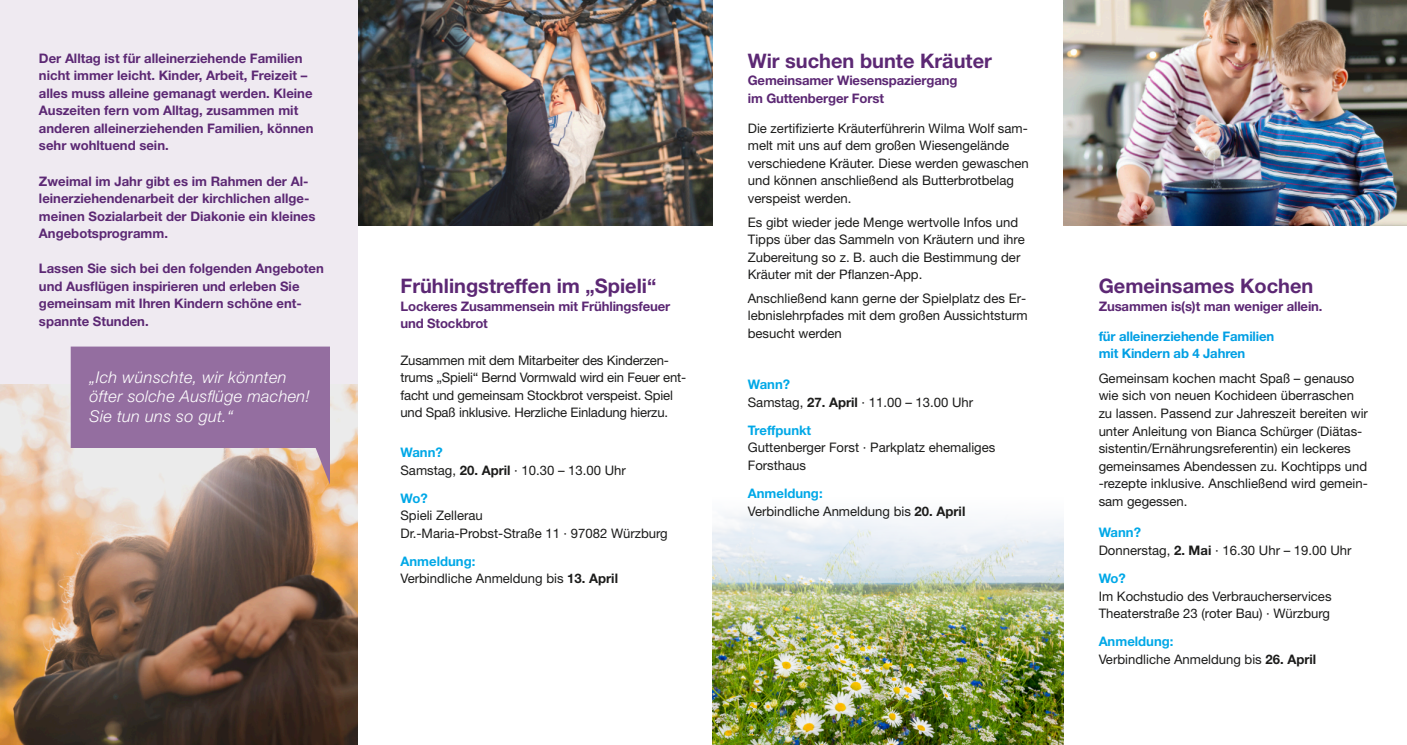
<style>
.page{position:relative;width:1407px;height:745px;background:#fff}
.page>*{position:absolute;margin:0;border:0;box-sizing:border-box;transform-origin:0 0}
.t1{font:700 20px "Helvetica Neue LT Std";color:#5c2874}
.t2{font:italic 300 16.25px "Helvetica Neue LT Std";letter-spacing:.02em;color:#fff}
.t3{font:13.12px "Helvetica Neue LT Std";color:#1c1c1b}
.t4{font:700 13.12px "Helvetica Neue LT Std";color:#5c2874}
.t5{font:700 13.12px "Helvetica Neue LT Std";color:#00a8e7}
.t6{font:700 13.12px "Helvetica Neue LT Std";letter-spacing:-.01em;color:#009fe4}
.s1{font-weight:700}
</style>
<div class="page">
<img style="left:0;top:383px;width:358px;height:361px">
<img style="left:358px;top:0;width:354px;height:225px">
<img style="left:712px;top:640px;width:351px;height:104px">
<div style="left:0;top:0;width:358px;height:383px;background:#efeaf1"></div>
<svg style="left:71px;top:346px;width:259px;height:138px;background:#a586a9"></svg>
<img style="left:1063px;top:0;width:344px;height:225px">
<img style="left:712px;top:514px;width:351px;height:126px">
<p class="t4" style="left:39px;top:53px;width:265px">Der Alltag ist für alleinerziehende Familien</p>
<p class="t4" style="left:39px;top:71px;width:270px">nicht immer leicht. Kinder, Arbeit, Freizeit –</p>
<p class="t4" style="left:39px;top:88px;width:275px">alles muss alleine gemanagt werden. Kleine</p>
<p class="t4" style="left:39px;top:106px;width:261px">Auszeiten fern vom Alltag, zusammen mit</p>
<p class="t4" style="left:39px;top:123px;width:276px">anderen alleinerziehenden Familien, können</p>
<p class="t4" style="left:39px;top:141px;width:131px">sehr wohltuend sein.</p>
<p class="t4" style="left:39px;top:176px;width:271px">Zweimal im Jahr gibt es im Rahmen der Al-</p>
<p class="t4" style="left:39px;top:194px;width:272px">leinerziehendenarbeit der kirchlichen allge-</p>
<p class="t4" style="left:39px;top:211px;width:278px">meinen Sozialarbeit der Diakonie ein kleines</p>
<p class="t4" style="left:39px;top:229px;width:131px">Angebotsprogramm.</p>
<p class="t4" style="left:39px;top:264px;width:286px">Lassen Sie sich bei den folgenden Angeboten</p>
<p class="t4" style="left:39px;top:281px;width:262px">und Ausflügen inspirieren und erleben Sie</p>
<p class="t4" style="left:39px;top:299px;width:264px">gemeinsam mit Ihren Kindern schöne ent-</p>
<p class="t4" style="left:39px;top:316px;width:111px">spannte Stunden.</p>
<p class="t2" style="left:90px;top:371px;width:198px">„Ich wünschte, wir könnten</p>
<p class="t2" style="left:90px;top:390px;width:222px">öfter solche Ausflüge machen!</p>
<p class="t2" style="left:90px;top:410px;width:145px">Sie tun uns so gut.“</p>
<p class="t1" style="left:400px;top:279px;width:257px">Frühlingstreffen im „Spieli“</p>
<p class="t4" style="left:400px;top:301px;width:271px">Lockeres Zusammensein mit Frühlingsfeuer</p>
<p class="t4" style="left:400px;top:319px;width:89px">und Stockbrot</p>
<p class="t3" style="left:400px;top:355px;width:270px">Zusammen mit dem Mitarbeiter des Kinderzen-</p>
<p class="t3" style="left:400px;top:372px;width:287px">trums „Spieli“ Bernd Vormwald wird ein Feuer ent-</p>
<p class="t3" style="left:400px;top:390px;width:274px">facht und gemeinsam Stockbrot verspeist. Spiel</p>
<p class="t3" style="left:400px;top:407px;width:269px">und Spaß inklusive. Herzliche Einladung hierzu.</p>
<p class="t5" style="left:400px;top:447px;width:44px">Wann?</p>
<p class="t3" style="left:400px;top:465px;width:227px">Samstag, <span class="s1">20. April</span> · 10.30 – 13.00 Uhr</p>
<p class="t5" style="left:400px;top:493px;width:29px">Wo?</p>
<p class="t3" style="left:400px;top:510px;width:84px">Spieli Zellerau</p>
<p class="t3" style="left:400px;top:528px;width:269px">Dr.-Maria-Probst-Straße 11 · 97082 Würzburg</p>
<p class="t5" style="left:400px;top:556px;width:76px">Anmeldung:</p>
<p class="t3" style="left:400px;top:573px;width:219px">Verbindliche Anmeldung bis <span class="s1">13. April</span></p>
<p class="t1" style="left:748px;top:53px;width:246px">Wir suchen bunte Kräuter</p>
<p class="t4" style="left:748px;top:76px;width:211px">Gemeinsamer Wiesenspaziergang</p>
<p class="t4" style="left:748px;top:93px;width:138px">im Guttenberger Forst</p>
<p class="t3" style="left:748px;top:123px;width:281px">Die zertifizierte Kräuterführerin Wilma Wolf sam-</p>
<p class="t3" style="left:748px;top:141px;width:263px">melt mit uns auf dem großen Wiesengelände</p>
<p class="t3" style="left:748px;top:158px;width:282px">verschiedene Kräuter. Diese werden gewaschen</p>
<p class="t3" style="left:748px;top:176px;width:268px">und können anschließend als Butterbrotbelag</p>
<p class="t3" style="left:748px;top:193px;width:105px">verspeist werden.</p>
<p class="t3" style="left:748px;top:217px;width:272px">Es gibt wieder jede Menge wertvolle Infos und</p>
<p class="t3" style="left:748px;top:234px;width:278px">Tipps über das Sammeln von Kräutern und ihre</p>
<p class="t3" style="left:748px;top:252px;width:274px">Zubereitung so z. B. auch die Bestimmung der</p>
<p class="t3" style="left:748px;top:269px;width:176px">Kräuter mit der Pflanzen-App.</p>
<p class="t3" style="left:748px;top:293px;width:280px">Anschließend kann gerne der Spielplatz des Er-</p>
<p class="t3" style="left:748px;top:311px;width:281px">lebnislehrpfades mit dem großen Aussichtsturm</p>
<p class="t3" style="left:748px;top:328px;width:96px">besucht werden</p>
<p class="t5" style="left:748px;top:379px;width:44px">Wann?</p>
<p class="t3" style="left:748px;top:397px;width:227px">Samstag, <span class="s1">27. April</span> · 11.00 – 13.00 Uhr</p>
<p class="t5" style="left:748px;top:425px;width:65px">Treffpunkt</p>
<p class="t3" style="left:748px;top:442px;width:249px">Guttenberger Forst · Parkplatz ehemaliges</p>
<p class="t3" style="left:748px;top:460px;width:60px">Forsthaus</p>
<p class="t5" style="left:748px;top:488px;width:76px">Anmeldung:</p>
<p class="t3" style="left:748px;top:506px;width:219px">Verbindliche Anmeldung bis <span class="s1">20. April</span></p>
<p class="t1" style="left:1098px;top:279px;width:216px">Gemeinsames Kochen</p>
<p class="t4" style="left:1098px;top:301px;width:225px">Zusammen is(s)t man weniger allein.</p>
<p class="t6" style="left:1098px;top:331px;width:177px">für alleinerziehende Familien</p>
<p class="t6" style="left:1098px;top:349px;width:148px">mit Kindern ab 4 Jahren</p>
<p class="t3" style="left:1098px;top:373px;width:257px">Gemeinsam kochen macht Spaß – genauso</p>
<p class="t3" style="left:1098px;top:391px;width:257px">wie sich von neuen Kochideen überraschen</p>
<p class="t3" style="left:1098px;top:408px;width:271px">zu lassen. Passend zur Jahreszeit bereiten wir</p>
<p class="t3" style="left:1098px;top:426px;width:265px">unter Anleitung von Bianca Schürger (Diätas-</p>
<p class="t3" style="left:1098px;top:443px;width:254px">sistentin/Ernährungsreferentin) ein leckeres</p>
<p class="t3" style="left:1098px;top:461px;width:270px">gemeinsames Abendessen zu. Kochtipps und</p>
<p class="t3" style="left:1098px;top:478px;width:271px">-rezepte inklusive. Anschließend wird gemein-</p>
<p class="t3" style="left:1098px;top:496px;width:90px">sam gegessen.</p>
<p class="t5" style="left:1098px;top:527px;width:44px">Wann?</p>
<p class="t3" style="left:1098px;top:545px;width:254px">Donnerstag, <span class="s1">2. Mai</span> · 16.30 Uhr – 19.00 Uhr</p>
<p class="t5" style="left:1098px;top:573px;width:29px">Wo?</p>
<p class="t3" style="left:1098px;top:590px;width:234px">Im Kochstudio des Verbraucherservices</p>
<p class="t3" style="left:1098px;top:608px;width:233px">Theaterstraße 23 (roter Bau) · Würzburg</p>
<p class="t5" style="left:1098px;top:636px;width:76px">Anmeldung:</p>
<p class="t3" style="left:1098px;top:654px;width:219px">Verbindliche Anmeldung bis <span class="s1">26. April</span></p>
</div>
